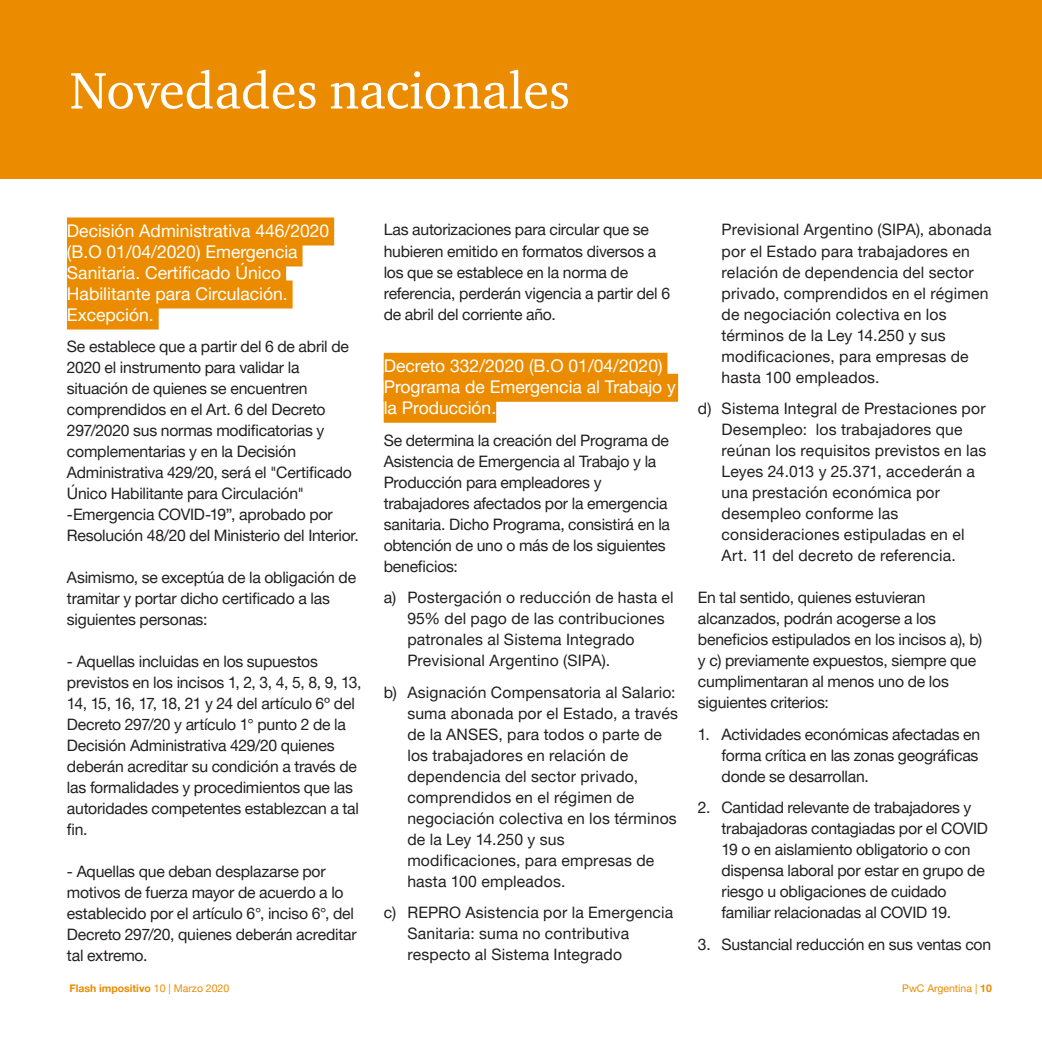
<style>
.page{position:relative;width:1042px;height:1042px;background:#fff}
.page>*{position:absolute;margin:0;border:0;box-sizing:border-box;transform-origin:0 0}
.t1{font:52.5px "ITC Charter Com";color:#fff}
.Headline_1_Nov_Nac{font:17.5px/21px "Helvetica Neue LT Pro";color:#fff}
.Body_copy{font:15.75px/21px "Helvetica Neue LT Pro";letter-spacing:-.015em;color:#231f20}
.Body_bullet_sin_bull{font:15.75px/21px "Helvetica Neue LT Pro";letter-spacing:.01em;color:#231f20}
.t2{font:700 10.5px "Helvetica Neue LT Pro";color:#eb8c00}
.t3{font:10.5px "Helvetica Neue LT Pro";color:#eb8c00}
.s1{font-weight:400}
.s2{font-weight:700}
</style>
<div class="page">
<div style="left:67px;top:217px;width:267px;height:28px;background:#eb8c00"></div>
<div style="left:67px;top:238px;width:235px;height:28px;background:#eb8c00"></div>
<div style="left:67px;top:259px;width:219px;height:28px;background:#eb8c00"></div>
<div style="left:67px;top:280px;width:226px;height:28px;background:#eb8c00"></div>
<div style="left:67px;top:301px;width:92px;height:28px;background:#eb8c00"></div>
<div style="left:384px;top:353px;width:283px;height:28px;background:#eb8c00"></div>
<div style="left:384px;top:374px;width:294px;height:28px;background:#eb8c00"></div>
<div style="left:384px;top:395px;width:112px;height:28px;background:#eb8c00"></div>
<div style="left:0;top:0;width:1042px;height:179px;background:#eb8c00"></div>
<h1 class="t1" style="left:70px;top:58px;width:502px">Novedades nacionales</h1>
<p class="Headline_1_Nov_Nac" style="left:67px;top:220px;width:264px">Decisión Administrativa 446/2020 (B.O 01/04/2020) Emergencia<br>Sanitaria. Certificado Único<br>Habilitante para Circulación.<br>Excepción.</p>
<p class="Body_copy" style="left:67px;top:336px;width:293px">Se establece que a partir del 6 de abril de 2020 el instrumento para validar la situación de quienes se encuentren comprendidos en el Art. 6 del Decreto 297/2020 sus normas modificatorias y complementarias y en la Decisión Administrativa 429/20, será el "Certificado Único Habilitante para Circulación" -Emergencia COVID-19”, aprobado por Resolución 48/20 del Ministerio del Interior.</p>
<p class="Body_copy" style="left:67px;top:567px;width:291px">Asimismo, se exceptúa de la obligación de tramitar y portar dicho certificado a las siguientes personas:</p>
<p class="Body_copy" style="left:67px;top:651px;width:296px">- Aquellas incluidas en los supuestos previstos en los incisos 1, 2, 3, 4, 5, 8, 9, 13, 14, 15, 16, 17, 18, 21 y 24 del artículo 6º del Decreto 297/20 y artículo 1° punto 2 de la Decisión Administrativa 429/20 quienes deberán acreditar su condición a través de las formalidades y procedimientos que las autoridades competentes establezcan a tal fin.</p>
<p class="Body_copy" style="left:67px;top:861px;width:291px">- Aquellas que deban desplazarse por motivos de fuerza mayor de acuerdo a lo establecido por el artículo 6°, inciso 6°, del Decreto 297/20, quienes deberán acreditar tal extremo.</p>
<p class="Body_copy" style="left:384px;top:219px;width:288px">Las autorizaciones para circular que se hubieren emitido en formatos diversos a los que se establece en la norma de referencia, perderán vigencia a partir del 6 de abril del corriente año.</p>
<p class="Headline_1_Nov_Nac" style="left:384px;top:355px;width:294px">Decreto 332/2020 (B.O 01/04/2020)<br>Programa de Emergencia al Trabajo y la Producción.</p>
<p class="Body_copy" style="left:384px;top:429px;width:288px">Se determina la creación del Programa de Asistencia de Emergencia al Trabajo y la Producción para empleadores y trabajadores afectados por la emergencia sanitaria. Dicho Programa, consistirá en la obtención de uno o más de los siguientes beneficios:</p>
<p class="Body_bullet_sin_bull" style="left:407px;top:586px;width:268px;text-indent:-24px">a) Postergación o reducción de hasta el 95% del pago de las contribuciones patronales al Sistema Integrado Previsional Argentino (SIPA).</p>
<p class="Body_bullet_sin_bull" style="left:407px;top:681px;width:272px;text-indent:-24px">b) Asignación Compensatoria al Salario: suma abonada por el Estado, a través de la ANSES, para todos o parte de los trabajadores en relación de dependencia del sector privado, comprendidos en el régimen de negociación colectiva en los términos de la Ley 14.250 y sus modificaciones, para empresas de hasta 100 empleados.</p>
<p class="Body_bullet_sin_bull" style="left:407px;top:901px;width:267px;text-indent:-24px">c) REPRO Asistencia por la Emergencia<br>Sanitaria: suma no contributiva respecto al Sistema Integrado</p>
<p class="Body_bullet_sin_bull" style="left:721px;top:219px;width:271px">Previsional Argentino (SIPA), abonada por el Estado para trabajadores en relación de dependencia del sector privado, comprendidos en el régimen de negociación colectiva en los términos de la Ley 14.250 y sus modificaciones, para empresas de hasta 100 empleados.</p>
<p class="Body_bullet_sin_bull" style="left:721px;top:397px;width:266px;text-indent:-24px">d) Sistema Integral de Prestaciones por Desempleo: los trabajadores que reúnan los requisitos previstos en las Leyes 24.013 y 25.371, accederán a una prestación económica por desempleo conforme las consideraciones estipuladas en el Art. 11 del decreto de referencia.</p>
<p class="Body_copy" style="left:698px;top:586px;width:286px">En tal sentido, quienes estuvieran alcanzados, podrán acogerse a los beneficios estipulados en los incisos a), b) y c) previamente expuestos, siempre que cumplimentaran al menos uno de los siguientes criterios:</p>
<p class="Body_copy" style="left:721px;top:723px;width:260px;text-align:justify;text-indent:-24px">1. Actividades económicas afectadas en forma crítica en las zonas geográficas donde se desarrollan.</p>
<p class="Body_copy" style="left:721px;top:796px;width:268px;text-indent:-24px">2. Cantidad relevante de trabajadores y trabajadoras contagiadas por el COVID 19 o en aislamiento obligatorio o con dispensa laboral por estar en grupo de riesgo u obligaciones de cuidado familiar relacionadas al COVID 19.</p>
<p class="Body_copy" style="left:698px;top:933px;width:295px">3. Sustancial reducción en sus ventas con</p>
<p class="t2" style="left:69px;top:982px;width:161px">Flash impositivo <span class="s1">10 | Marzo 2020</span></p>
<p class="t3" style="left:902px;top:982px;width:91px">PwC Argentina | <span class="s2">10</span></p>
</div>
